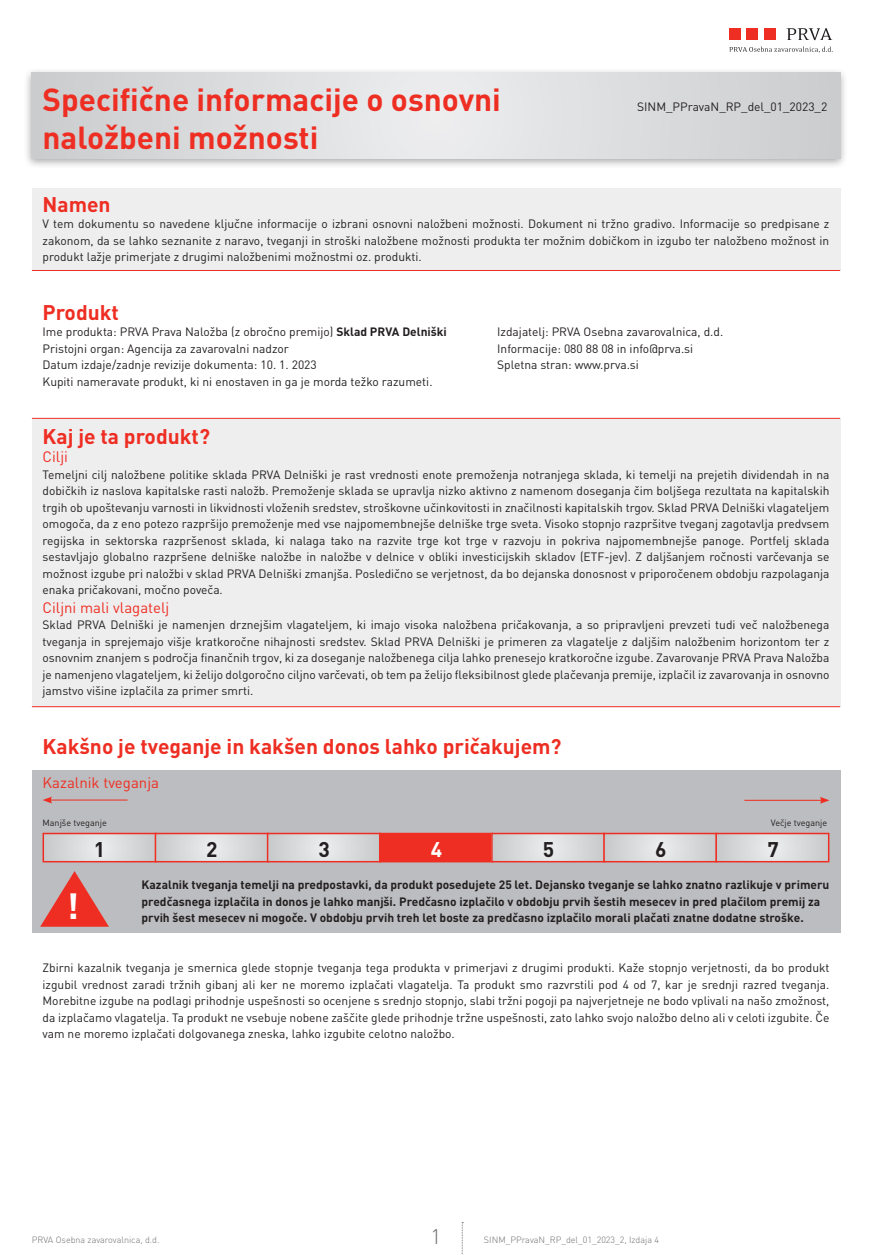
<style>
.page{position:relative;width:872px;height:1255px;background:#fff}
.page>*{position:absolute;margin:0;border:0;box-sizing:border-box;transform-origin:0 0}
.t1{font:700 36px "DIN Pro";color:#fff}
.t2{font:700 31.5px "DIN Pro";color:#ee2e22}
.t3{font:700 21px "DIN Pro";color:#ee2e22}
.t4{font:700 21px "DIN Pro";color:#231f20}
.t5{font:300 21px "DIN Pro";color:#6c6d70}
.t6{font:700 21px "DIN Pro";color:#fff}
.t7{font:15px "DIN Pro";color:#ee2e22}
.t8{font:12px/16.5px "DIN Pro";color:#231f20;text-align:justify}
.t9{font:700 12px/16.5px "DIN Pro";color:#231f20}
.t10{font:300 9px "DIN Pro";color:#6c6d70}
.t11{font:9px "DIN Pro";color:#231f20}
.s1{font-weight:700}
</style>
<div class="page">
<svg style="left:462px;top:1222px;width:1px;height:33px"></svg>
<div style="left:729px;top:28px;width:11px;height:12px;background:#ee2e22"></div>
<div style="left:746px;top:28px;width:12px;height:12px;background:#ee2e22"></div>
<div style="left:764px;top:28px;width:11px;height:12px;background:#ee2e22"></div>
<svg style="left:786px;top:28px;width:46px;height:12px"></svg>
<svg style="left:729px;top:47px;width:103px;height:6px"></svg>
<div style="left:32px;top:770px;width:808px;height:162px;background:#bcbdc0"></div>
<div style="left:32px;top:418px;width:808px;height:289px;background:#eeeeef"></div>
<div style="left:32px;top:188px;width:808px;height:83px;background:#eeeeef"></div>
<div style="left:24px;top:67px;width:824px;height:103px;background:#231f20;opacity:.4"></div>
<svg style="left:32px;top:72px;width:808px;height:86px;background:#dbdcde"></svg>
<hr style="left:32px;top:270px;width:808px;height:1px;background:#ee2e22">
<hr style="left:32px;top:418px;width:808px;height:1px;background:#ee2e22">
<svg style="left:46px;top:835px;width:107px;height:24px;background:#d9dadc"></svg>
<div style="left:43px;top:832px;width:113px;height:30px;border:2px solid #ee2e22"></div>
<svg style="left:158px;top:835px;width:108px;height:24px;background:#d9dadc"></svg>
<div style="left:155px;top:832px;width:114px;height:30px;border:2px solid #ee2e22"></div>
<svg style="left:270px;top:835px;width:108px;height:24px;background:#d9dadc"></svg>
<div style="left:267px;top:832px;width:114px;height:30px;border:2px solid #ee2e22"></div>
<div style="left:379px;top:832px;width:114px;height:30px;background:#ee2e22;border:2px solid #ee2e22"></div>
<svg style="left:494px;top:835px;width:108px;height:24px;background:#d9dadc"></svg>
<div style="left:491px;top:832px;width:114px;height:30px;border:2px solid #ee2e22"></div>
<svg style="left:606px;top:835px;width:108px;height:24px;background:#d9dadc"></svg>
<div style="left:603px;top:832px;width:114px;height:30px;border:2px solid #ee2e22"></div>
<svg style="left:718px;top:835px;width:108px;height:24px;background:#d9dadc"></svg>
<div style="left:715px;top:832px;width:114px;height:30px;border:2px solid #ee2e22"></div>
<hr style="left:32px;top:706px;width:808px;height:1px;background:#ee2e22">
<svg style="left:40px;top:871px;width:69px;height:55px"></svg>
<hr style="left:50px;top:799px;width:78px;height:1px;background:#ee2e22">
<svg style="left:43px;top:796px;width:9px;height:7px"></svg>
<hr style="left:744px;top:800px;width:78px;height:1px;background:#ee2e22">
<svg style="left:820px;top:797px;width:9px;height:6px"></svg>
<h2 class="t2" style="left:43px;top:78px;width:460px">Specifične informacije o osnovni</h2>
<h2 class="t2" style="left:43px;top:116px;width:277px">naložbeni možnosti</h2>
<p class="t8" style="left:637px;top:98px;width:192px">SINM_PPravaN_RP_del_01_2023_2</p>
<h3 class="t3" style="left:43px;top:190px;width:70px">Namen</h3>
<p class="t8" style="left:43px;top:215px;width:788px">V tem dokumentu so navedene ključne informacije o izbrani osnovni naložbeni možnosti. Dokument ni tržno gradivo. Informacije so predpisane z zakonom, da se lahko seznanite z naravo, tveganji in stroški naložbene možnosti produkta ter možnim dobičkom in izgubo ter naložbeno možnost in produkt lažje primerjate z drugimi naložbenimi možnostmi oz. produkti.</p>
<h3 class="t3" style="left:43px;top:298px;width:78px">Produkt</h3>
<p class="t8" style="left:43px;top:323px;width:406px">Ime produkta: PRVA Prava Naložba (z obročno premijo) <span class="s1">Sklad PRVA Delniški</span></p>
<p class="t8" style="left:497px;top:323px;width:227px">Izdajatelj: PRVA Osebna zavarovalnica, d.d.</p>
<p class="t8" style="left:43px;top:340px;width:248px">Pristojni organ: Agencija za zavarovalni nadzor</p>
<p class="t8" style="left:497px;top:340px;width:197px">Informacije: 080 88 08 in info@prva.si</p>
<p class="t8" style="left:43px;top:356px;width:276px">Datum izdaje/zadnje revizije dokumenta: 10. 1. 2023</p>
<p class="t8" style="left:497px;top:356px;width:143px">Spletna stran: www.prva.si</p>
<p class="t8" style="left:43px;top:373px;width:391px">Kupiti nameravate produkt, ki ni enostaven in ga je morda težko razumeti.</p>
<h3 class="t3" style="left:43px;top:422px;width:169px">Kaj je ta produkt?</h3>
<p class="t7" style="left:43px;top:447px;width:27px">Cilji</p>
<p class="t8" style="left:43px;top:466px;width:788px">Temeljni cilj naložbene politike sklada PRVA Delniški je rast vrednosti enote premoženja notranjega sklada, ki temelji na prejetih dividendah in na dobičkih iz naslova kapitalske rasti naložb. Premoženje sklada se upravlja nizko aktivno z namenom doseganja čim boljšega rezultata na kapitalskih trgih ob upoštevanju varnosti in likvidnosti vloženih sredstev, stroškovne učinkovitosti in značilnosti kapitalskih trgov. Sklad PRVA Delniški vlagateljem omogoča, da z eno potezo razpršijo premoženje med vse najpomembnejše delniške trge sveta. Visoko stopnjo razpršitve tveganj zagotavlja predvsem regijska in sektorska razpršenost sklada, ki nalaga tako na razvite trge kot trge v razvoju in pokriva najpomembnejše panoge. Portfelj sklada sestavljajo globalno razpršene delniške naložbe in naložbe v delnice v obliki investicijskih skladov (ETF-jev). Z daljšanjem ročnosti varčevanja se možnost izgube pri naložbi v sklad PRVA Delniški zmanjša. Posledično se verjetnost, da bo dejanska donosnost v priporočenem obdobju razpolaganja enaka pričakovani, močno poveča.</p>
<p class="t7" style="left:43px;top:597px;width:128px">Ciljni mali vlagatelj</p>
<p class="t8" style="left:43px;top:616px;width:788px">Sklad PRVA Delniški je namenjen drznejšim vlagateljem, ki imajo visoka naložbena pričakovanja, a so pripravljeni prevzeti tudi več naložbenega tveganja in sprejemajo višje kratkoročne nihajnosti sredstev. Sklad PRVA Delniški je primeren za vlagatelje z daljšim naložbenim horizontom ter z osnovnim znanjem s področja finančnih trgov, ki za doseganje naložbenega cilja lahko prenesejo kratkoročne izgube. Zavarovanje PRVA Prava Naložba je namenjeno vlagateljem, ki želijo dolgoročno ciljno varčevati, ob tem pa želijo fleksibilnost glede plačevanja premije, izplačil iz zavarovanja in osnovno jamstvo višine izplačila za primer smrti.</p>
<h3 class="t3" style="left:43px;top:731px;width:520px">Kakšno je tveganje in kakšen donos lahko pričakujem?</h3>
<p class="t7" style="left:43px;top:772px;width:118px">Kazalnik tveganja</p>
<p class="t11" style="left:43px;top:816px;width:66px">Manjše tveganje</p>
<p class="t11" style="left:771px;top:816px;width:58px">Večje tveganje</p>
<h3 class="t4" style="left:94px;top:835px;width:13px">1</h3>
<h3 class="t4" style="left:206px;top:835px;width:13px">2</h3>
<h3 class="t4" style="left:318px;top:835px;width:13px">3</h3>
<h3 class="t6" style="left:431px;top:835px;width:13px">4</h3>
<h3 class="t4" style="left:543px;top:835px;width:13px">5</h3>
<h3 class="t4" style="left:655px;top:835px;width:13px">6</h3>
<h3 class="t4" style="left:767px;top:835px;width:13px">7</h3>
<p class="t9" style="left:142px;top:876px;width:689px">Kazalnik tveganja temelji na predpostavki, da produkt posedujete 25 let. Dejansko tveganje se lahko znatno razlikuje v primeru predčasnega izplačila in donos je lahko manjši. Predčasno izplačilo v obdobju prvih šestih mesecev in pred plačilom premij za prvih šest mesecev ni mogoče. V obdobju prvih treh let boste za predčasno izplačilo morali plačati znatne dodatne stroške.</p>
<p class="t8" style="left:43px;top:958px;width:788px">Zbirni kazalnik tveganja je smernica glede stopnje tveganja tega produkta v primerjavi z drugimi produkti. Kaže stopnjo verjetnosti, da bo produkt izgubil vrednost zaradi tržnih gibanj ali ker ne moremo izplačati vlagatelja. Ta produkt smo razvrstili pod 4 od 7, kar je srednji razred tveganja.<br>Morebitne izgube na podlagi prihodnje uspešnosti so ocenjene s srednjo stopnjo, slabi tržni pogoji pa najverjetneje ne bodo vplivali na našo zmožnost, da izplačamo vlagatelja. Ta produkt ne vsebuje nobene zaščite glede prihodnje tržne uspešnosti, zato lahko svojo naložbo delno ali v celoti izgubite. Če vam ne moremo izplačati dolgovanega zneska, lahko izgubite celotno naložbo.</p>
<h1 class="t1" style="left:67px;top:881px;width:14px">!</h1>
<p class="t10" style="left:32px;top:1233px;width:129px">PRVA Osebna zavarovalnica, d.d.</p>
<h3 class="t5" style="left:430px;top:1221px;width:12px">1</h3>
<p class="t10" style="left:484px;top:1233px;width:177px">SINM_PPravaN_RP_del_01_2023_2, Izdaja 4</p>
</div>
